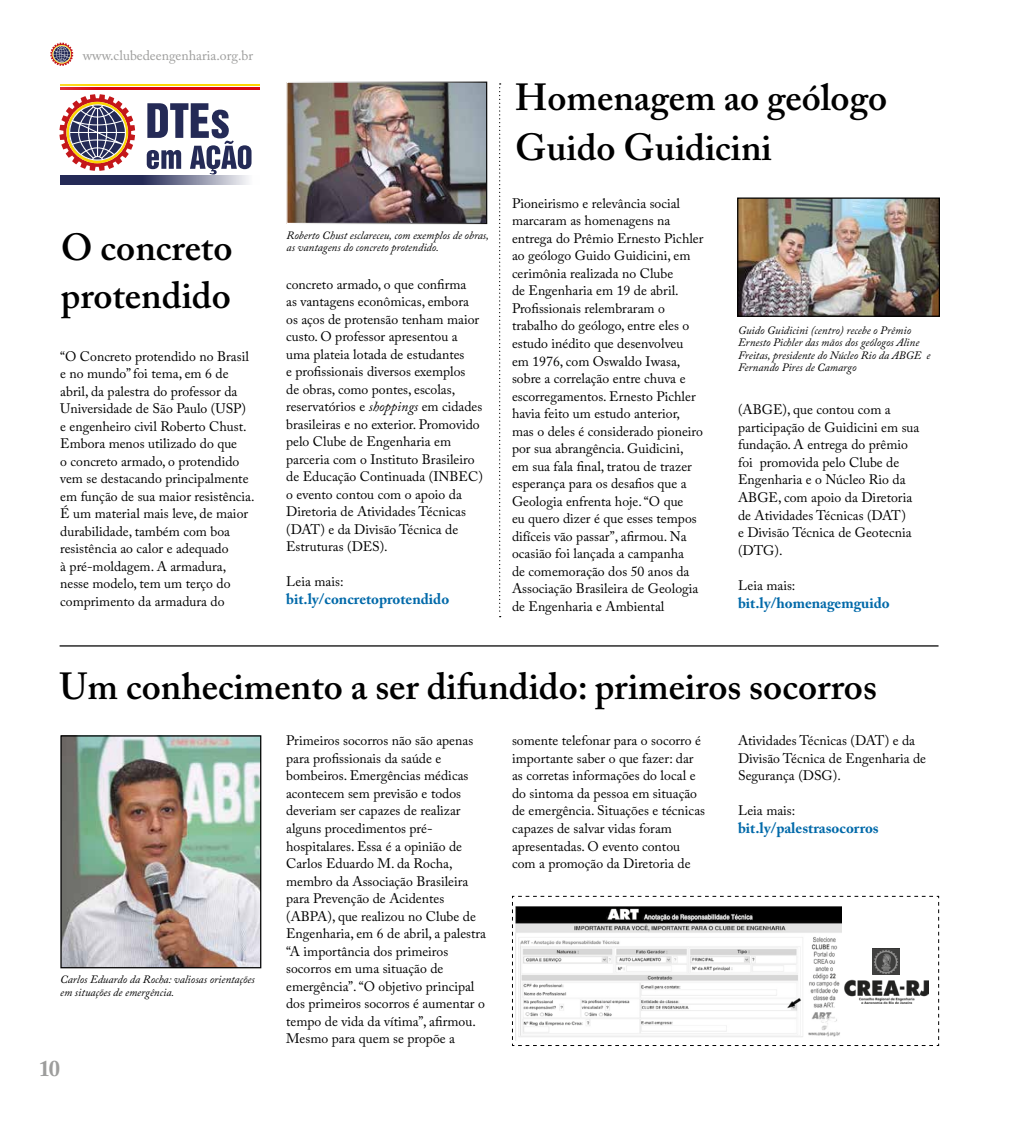
<style>
.page{position:relative;width:1010px;height:1124px;background:#fff}
.page>*{position:absolute;margin:0;border:0;box-sizing:border-box;transform-origin:0 0}
.t1{font:600 37.5px/47.5px "Adobe Caslon Pro";color:#000}
.t2{font:700 22.5px "Adobe Caslon Pro";color:#9d9d9c}
.t3{font:700 15px "Adobe Caslon Pro";color:#0069a9}
.t4{font:13.75px/17.5px "Adobe Caslon Pro";color:#000}
.t5{font:13.75px "Adobe Caslon Pro";color:#9d9d9c}
.t6{font:italic 11.25px/12.5px "Adobe Caslon Pro";color:#000}
.s1{font-style:italic}
</style>
<div class="page">
<svg style="left:50px;top:43px;width:23px;height:23px"></svg>
<svg style="left:512px;top:895px;width:427px;height:151px"></svg>
<img style="left:288px;top:83px;width:197px;height:139px">
<div style="left:286px;top:81px;width:201px;height:143px;border:1px solid #fff"></div>
<img style="left:739px;top:199px;width:199px;height:116px">
<div style="left:737px;top:197px;width:203px;height:120px;border:1px solid #000"></div>
<img style="left:62px;top:737px;width:197px;height:229px">
<div style="left:60px;top:735px;width:201px;height:233px;border:1px solid #000"></div>
<svg style="left:499px;top:83px;width:2px;height:534px"></svg>
<hr style="left:60px;top:645px;width:878px;height:1px;background:#000">
<svg style="left:60px;top:175px;width:189px;height:10px;background:#5e6383"></svg>
<hr style="left:60px;top:87px;width:199px;height:3px;background:#db0812">
<hr style="left:60px;top:84px;width:199px;height:2px;background:#fcd500">
<svg style="left:59px;top:94px;width:76px;height:77px"></svg>
<svg style="left:147px;top:103px;width:104px;height:71px"></svg>
<p class="t5" style="left:83px;top:47px;width:172px">www.clubedeengenharia.org.br</p>
<h1 class="t1" style="left:61px;top:223px;width:173px">O concreto protendido</h1>
<p class="t6" style="left:287px;top:228px;width:204px">Roberto Chust esclareceu, com exemplos de obras, as vantagens do concreto protendido.</p>
<p class="t4" style="left:286px;top:275px;width:198px">concreto armado, o que confirma<br>as vantagens econômicas, embora os aços de protensão tenham maior custo. O professor apresentou a uma plateia lotada de estudantes<br>e profissionais diversos exemplos<br>de obras, como pontes, escolas, reservatórios e <span class="s1">shoppings</span> em cidades brasileiras e no exterior. Promovido pelo Clube de Engenharia em parceria com o Instituto Brasileiro de Educação Continuada (INBEC) o evento contou com o apoio da<br>Diretoria de Atividades Técnicas (DAT) e da Divisão Técnica de<br>Estruturas (DES).</p>
<p class="t4" style="left:286px;top:572px;width:59px">Leia mais:</p>
<p class="t3" style="left:286px;top:590px;width:165px">bit.ly/concretoprotendido</p>
<p class="t4" style="left:60px;top:347px;width:196px">“O Concreto protendido no Brasil e no mundo” foi tema, em 6 de abril, da palestra do professor da<br>Universidade de São Paulo (USP) e engenheiro civil Roberto Chust.<br>Embora menos utilizado do que<br>o concreto armado, o protendido vem se destacando principalmente em função de sua maior resistência.<br>É um material mais leve, de maior durabilidade, também com boa resistência ao calor e adequado<br>à pré-moldagem. A armadura, nesse modelo, tem um terço do comprimento da armadura do</p>
<h1 class="t1" style="left:515px;top:72px;width:373px;line-height:50px">Homenagem ao geólogo<br>Guido Guidicini</h1>
<p class="t4" style="left:512px;top:194px;width:193px">Pioneirismo e relevância social marcaram as homenagens na entrega do Prêmio Ernesto Pichler ao geólogo Guido Guidicini, em cerimônia realizada no Clube<br>de Engenharia em 19 de abril.<br>Profissionais relembraram o trabalho do geólogo, entre eles o estudo inédito que desenvolveu em 1976, com Oswaldo Iwasa, sobre a correlação entre chuva e escorregamentos. Ernesto Pichler havia feito um estudo anterior, mas o deles é considerado pioneiro por sua abrangência. Guidicini, em sua fala final, tratou de trazer esperança para os desafios que a<br>Geologia enfrenta hoje. “O que<br>eu quero dizer é que esses tempos difíceis vão passar”, afirmou. Na ocasião foi lançada a campanha<br>de comemoração dos 50 anos da<br>Associação Brasileira de Geologia de Engenharia e Ambiental</p>
<p class="t6" style="left:738px;top:323px;width:194px">Guido Guidicini (centro) recebe o Prêmio Ernesto Pichler das mãos dos geólogos Aline Freitas, presidente do Núcleo Rio da ABGE e Fernando Pires de Camargo</p>
<p class="t4" style="left:738px;top:401px;width:183px">(ABGE), que contou com a participação de Guidicini em sua fundação. A entrega do prêmio foi promovida pelo Clube de<br>Engenharia e o Núcleo Rio da<br>ABGE, com apoio da Diretoria de Atividades Técnicas (DAT)<br>e Divisão Técnica de Geotecnia (DTG).</p>
<p class="t4" style="left:738px;top:576px;width:59px">Leia mais:</p>
<p class="t3" style="left:738px;top:593px;width:153px">bit.ly/homenagemguido</p>
<h1 class="t1" style="left:60px;top:661px;width:819px">Um conhecimento a ser difundido: primeiros socorros</h1>
<p class="t4" style="left:512px;top:731px;width:195px">somente telefonar para o socorro é importante saber o que fazer: dar as corretas informações do local e do sintoma da pessoa em situação de emergência. Situações e técnicas capazes de salvar vidas foram apresentadas. O evento contou com a promoção da Diretoria de</p>
<p class="t4" style="left:738px;top:731px;width:190px">Atividades Técnicas (DAT) e da<br>Divisão Técnica de Engenharia de<br>Segurança (DSG).</p>
<p class="t4" style="left:286px;top:731px;width:201px">Primeiros socorros não são apenas para profissionais da saúde e bombeiros. Emergências médicas acontecem sem previsão e todos deveriam ser capazes de realizar alguns procedimentos pré&shy;hospitalares. Essa é a opinião de<br>Carlos Eduardo M. da Rocha, membro da Associação Brasileira para Prevenção de Acidentes (ABPA), que realizou no Clube de<br>Engenharia, em 6 de abril, a palestra “A importância dos primeiros socorros em uma situação de emergência”. “O objetivo principal dos primeiros socorros é aumentar o tempo de vida da vítima”, afirmou.<br>Mesmo para quem se propõe a</p>
<p class="t4" style="left:738px;top:801px;width:59px">Leia mais:</p>
<p class="t3" style="left:738px;top:819px;width:142px">bit.ly/palestrasocorros</p>
<p class="t6" style="left:60px;top:973px;width:196px">Carlos Eduardo da Rocha: valiosas orientações em situações de emergência.</p>
<h2 class="t2" style="left:39px;top:1054px;width:23px">10</h2>
</div>
